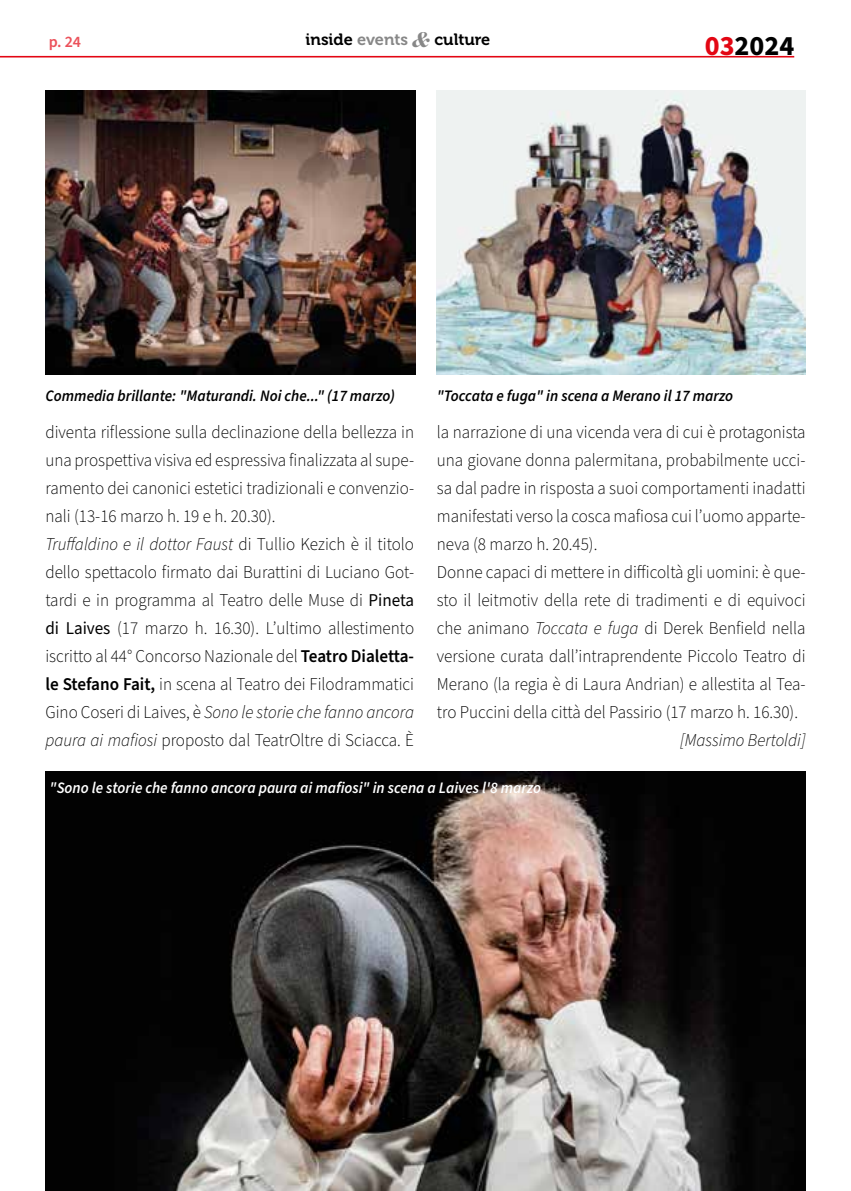
<style>
.page{position:relative;width:851px;height:1191px;background:#fff}
.page>*{position:absolute;margin:0;border:0;box-sizing:border-box;transform-origin:0 0}
.t1{font:700 28px "Source Sans Pro";color:#000}
.t2{font:300 18px/28px "Source Sans Pro";color:#000;scale:.95 1}
.t3{font:italic 300 18px "Source Sans Pro";color:#000;scale:.95 1}
.t4{font:16.4px "Museo 700";color:#000}
.t5{font:italic 600 16px "Source Sans Pro";color:#000;scale:.95 1}
.t6{font:italic 600 16px "Source Sans Pro";color:#fff;scale:.95 1}
.t7{font:600 16px "Source Sans Pro";color:#e30613}
.s1{color:#878787}
.s2{font-family:"Surveyor Display";font-weight:700;font-style:italic;font-size:24.4px;color:#878787}
.s3{color:#e30613}
.s4{font-style:italic}
.s5{font-weight:400}
.s6{font-weight:600}
</style>
<div class="page">
<hr style="left:0;top:56px;width:794px;height:1px;background:#e30613">
<img style="left:45px;top:91px;width:370px;height:283px">
<img style="left:46px;top:771px;width:759px;height:420px">
<img style="left:437px;top:91px;width:368px;height:283px">
<p class="t7" style="left:48px;top:31px;width:34px">p. 24</p>
<p class="t4" style="left:305px;top:30px;width:186px">inside <span class="s1">events</span> <span class="s2">&amp;</span> culture</p>
<h1 class="t1" style="left:704px;top:27px;width:91px"><span class="s3">03</span>2024</h1>
<p class="t5" style="left:45px;top:384px;width:369px">Commedia brillante: "Maturandi. Noi che..." (17 marzo)</p>
<p class="t5" style="left:437px;top:384px;width:313px">"Toccata e fuga" in scena a Merano il 17 marzo</p>
<p class="t2" style="left:45px;top:419px;width:389px">diventa riflessione sulla declinazione della bellezza in una prospettiva visiva ed espressiva finalizzata al supe&shy;ramento dei canonici estetici tradizionali e convenzio&shy;nali (13-16 marzo h. 19 e h. 20.30).<br><span class="s4">Truffaldino e il dottor Faust</span> di Tullio Kezich è il titolo dello spettacolo firmato dai Burattini di Luciano Got&shy;tardi e in programma al Teatro delle Muse di <span class="s5">Pineta di Laives</span> (17 marzo h. 16.30). L’ultimo allestimento iscritto al 44° Concorso Nazionale del <span class="s6">Teatro Dialetta&shy;le Stefano Fait,</span> in scena al Teatro dei Filodrammatici Gino Coseri di Laives, è <span class="s4">Sono le storie che fanno ancora paura ai mafiosi</span> proposto dal TeatrOltre di Sciacca. È</p>
<p class="t2" style="left:437px;top:419px;width:389px">la narrazione di una vicenda vera di cui è protagonista una giovane donna palermitana, probabilmente ucci&shy;sa dal padre in risposta a suoi comportamenti inadatti manifestati verso la cosca mafiosa cui l’uomo apparte&shy;neva (8 marzo h. 20.45).<br>Donne capaci di mettere in difficoltà gli uomini: è que&shy;sto il leitmotiv della rete di tradimenti e di equivoci che animano <span class="s4">Toccata e fuga</span> di Derek Benfield nella versione curata dall’intraprendente Piccolo Teatro di Merano (la regia è di Laura Andrian) e allestita al Tea&shy;tro Puccini della città del Passirio (17 marzo h. 16.30).</p>
<p class="t3" style="left:680px;top:728px;width:133px">[Massimo Bertoldi]</p>
<p class="t6" style="left:50px;top:777px;width:519px">"Sono le storie che fanno ancora paura ai mafiosi" in scena a Laives l'8 marzo</p>
</div>
